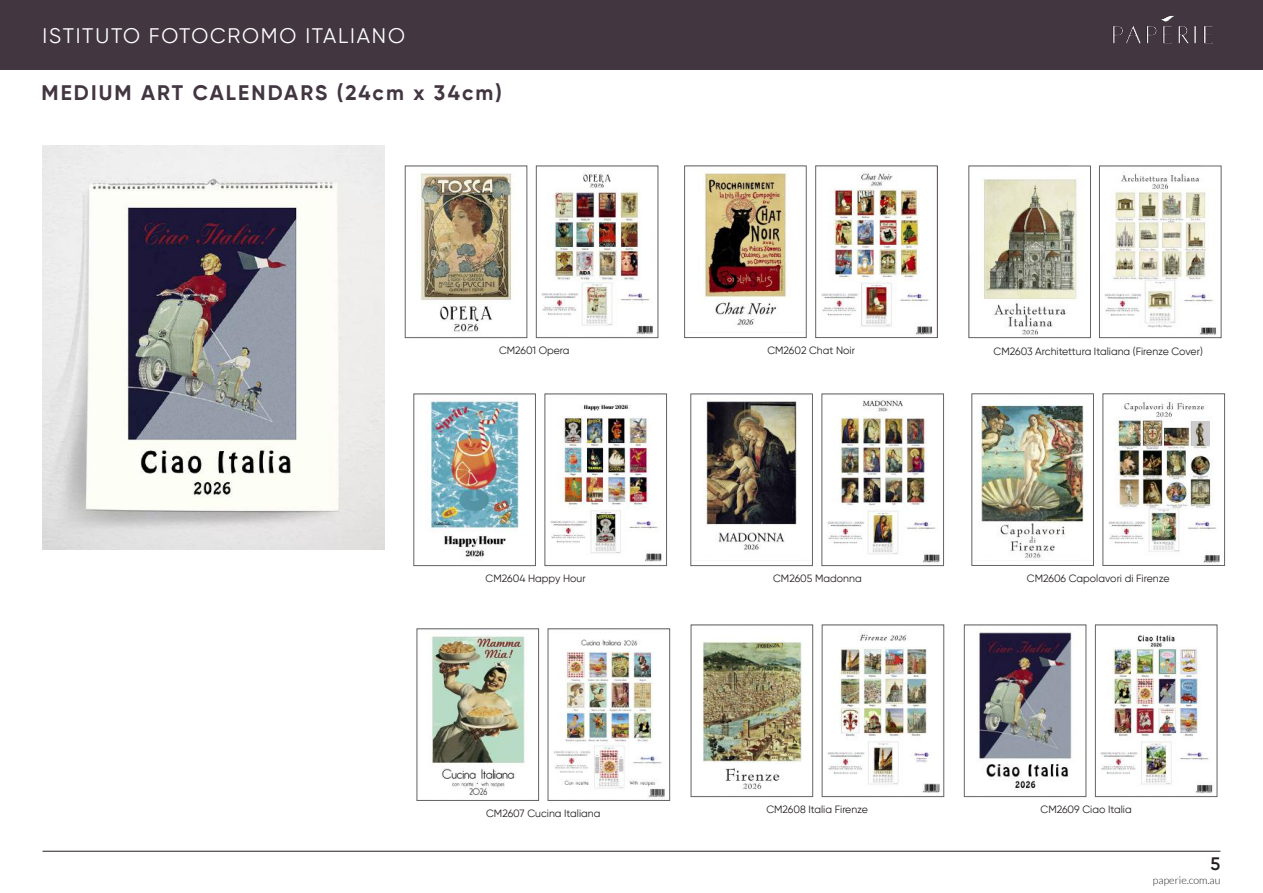
<style>
.page{position:relative;width:1263px;height:893px;background:#fff}
.page>*{position:absolute;margin:0;border:0;box-sizing:border-box;transform-origin:0 0}
.t1{font:700 21px "Gilroy";letter-spacing:.1em;color:#423641}
.t2{font:21px "Gilroy";letter-spacing:.085em;color:#fff}
.t3{font:600 18px "Gilroy";color:#241f1f}
.t4{font:10.5px "Gilroy";color:#241f1f}
.t5{font:300 10.5px "Lato";color:#241f1f}
</style>
<div class="page">
<div style="left:0;top:0;width:1263px;height:70px;background:#423641"></div>
<hr style="left:43px;top:851px;width:1177px;height:1px;background:#241f1f">
<img style="left:1112px;top:15px;width:101px;height:29px">
<img style="left:983px;top:179px;width:94px;height:156px">
<div style="left:969px;top:166px;width:122px;height:172px;border:1px solid #656365"></div>
<img style="left:1104px;top:173px;width:113px;height:162px">
<div style="left:1099px;top:166px;width:122px;height:172px;border:1px solid #656365"></div>
<img style="left:431px;top:635px;width:94px;height:160px">
<div style="left:417px;top:629px;width:122px;height:172px;border:1px solid #656365"></div>
<img style="left:553px;top:639px;width:112px;height:159px">
<div style="left:548px;top:629px;width:122px;height:172px;border:1px solid #656365"></div>
<img style="left:704px;top:172px;width:85px;height:153px">
<div style="left:684px;top:166px;width:122px;height:172px;border:1px solid #656365"></div>
<img style="left:821px;top:172px;width:112px;height:163px">
<div style="left:815px;top:166px;width:122px;height:172px;border:1px solid #656365"></div>
<img style="left:430px;top:400px;width:89px;height:161px">
<div style="left:414px;top:394px;width:122px;height:172px;border:1px solid #656365"></div>
<img style="left:550px;top:404px;width:112px;height:158px">
<div style="left:545px;top:394px;width:122px;height:172px;border:1px solid #656365"></div>
<img style="left:420px;top:173px;width:92px;height:160px">
<div style="left:405px;top:166px;width:122px;height:172px;border:1px solid #656365"></div>
<img style="left:541px;top:172px;width:112px;height:163px">
<div style="left:536px;top:166px;width:122px;height:172px;border:1px solid #656365"></div>
<img style="left:43px;top:145px;width:341px;height:404px">
<img style="left:704px;top:401px;width:93px;height:149px">
<div style="left:691px;top:394px;width:122px;height:172px;border:1px solid #656365"></div>
<img style="left:827px;top:399px;width:113px;height:164px">
<div style="left:822px;top:394px;width:122px;height:172px;border:1px solid #656365"></div>
<img style="left:979px;top:404px;width:110px;height:157px">
<div style="left:972px;top:394px;width:122px;height:172px;border:1px solid #656365"></div>
<img style="left:1108px;top:400px;width:112px;height:163px">
<div style="left:1103px;top:394px;width:122px;height:172px;border:1px solid #656365"></div>
<img style="left:702px;top:638px;width:101px;height:153px">
<div style="left:691px;top:625px;width:122px;height:172px;border:1px solid #656365"></div>
<img style="left:827px;top:634px;width:113px;height:159px">
<div style="left:822px;top:625px;width:122px;height:172px;border:1px solid #656365"></div>
<img style="left:979px;top:632px;width:93px;height:158px">
<div style="left:964px;top:625px;width:122px;height:172px;border:1px solid #656365"></div>
<img style="left:1100px;top:635px;width:113px;height:158px">
<div style="left:1095px;top:625px;width:122px;height:172px;border:1px solid #656365"></div>
<h1 class="t2" style="left:43px;top:23px;width:364px">ISTITUTO FOTOCROMO ITALIANO</h1>
<h1 class="t1" style="left:42px;top:80px;width:462px">MEDIUM ART CALENDARS (24cm x 34cm)</h1>
<p class="t4" style="left:499px;top:344px;width:72px">CM2601 Opera</p>
<p class="t4" style="left:486px;top:572px;width:102px">CM2604 Happy Hour</p>
<p class="t4" style="left:486px;top:807px;width:116px">CM2607 Cucina Italiana</p>
<p class="t4" style="left:767px;top:344px;width:89px">CM2602 Chat Noir</p>
<p class="t4" style="left:993px;top:344px;width:211px">CM2603 Architettura Italiana (Firenze Cover)</p>
<p class="t4" style="left:773px;top:572px;width:90px">CM2605 Madonna</p>
<p class="t4" style="left:1027px;top:572px;width:144px">CM2606 Capolavori di Firenze</p>
<p class="t4" style="left:766px;top:803px;width:103px">CM2608 Italia Firenze</p>
<p class="t4" style="left:1040px;top:803px;width:93px">CM2609 Ciao Italia</p>
<h2 class="t3" style="left:1211px;top:853px;width:11px">5</h2>
<p class="t5" style="left:1153px;top:874px;width:69px">paperie.com.au</p>
</div>
